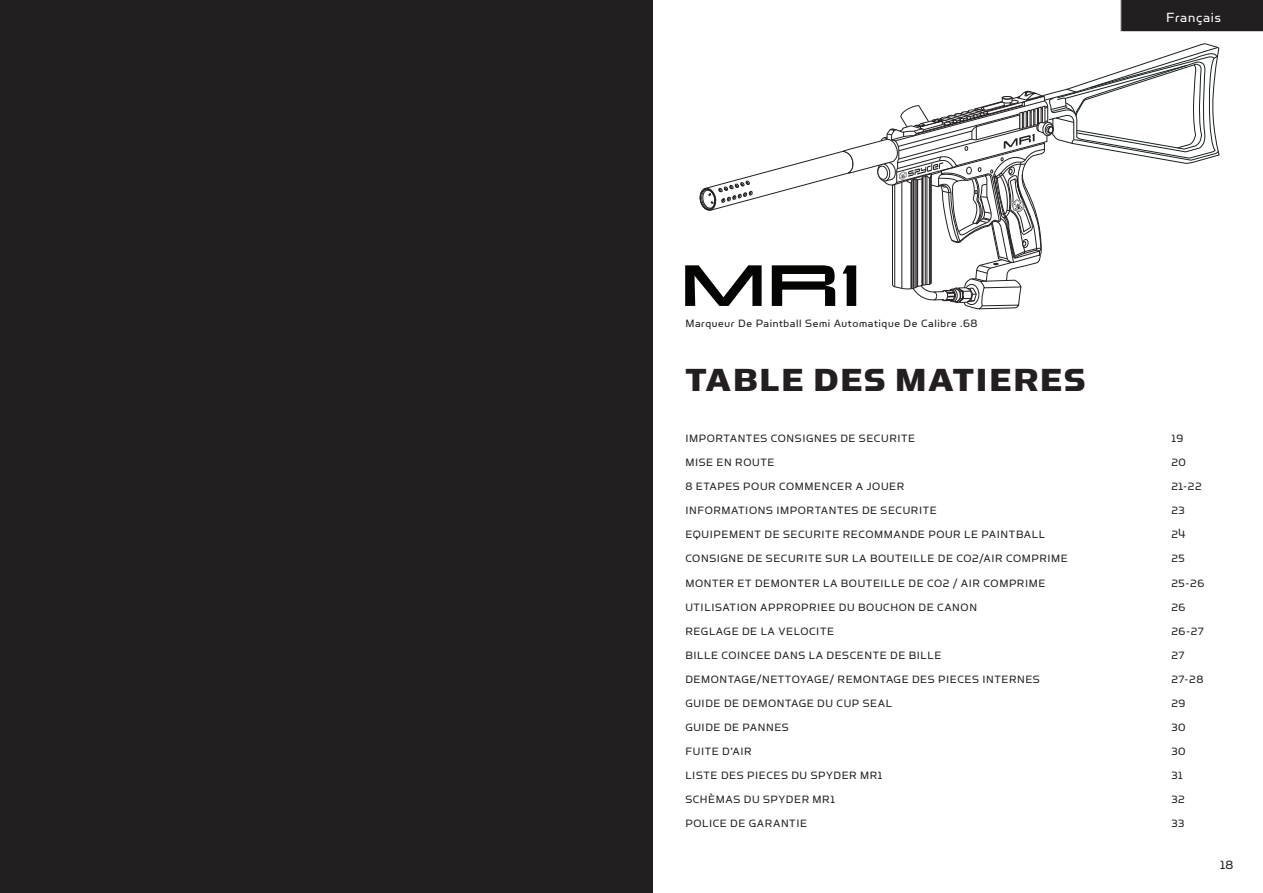
<style>
.page{position:relative;width:1263px;height:893px;background:#fff}
.page>*{position:absolute;margin:0;border:0;box-sizing:border-box;transform-origin:0 0}
.t1{font:36px "Simian Display Chimpanzee";letter-spacing:.05em;color:#231f20}
.t2{font:15px "Simian Display Orangutan";letter-spacing:.05em;color:#fff}
.t3{font:13.5px "Simian Display Orangutan";color:#231f20}
.t4{font:12px "Simian Display Orangutan";letter-spacing:.05em;color:#231f20}
</style>
<div class="page">
<div style="left:0;top:0;width:653px;height:893px;background:#231f20"></div>
<div style="left:1120px;top:0;width:143px;height:32px;background:#231f20"></div>
<svg style="left:685px;top:43px;width:534px;height:266px"></svg>
<p class="t2" style="left:1166px;top:10px;width:56px">Français</p>
<p class="t4" style="left:685px;top:317px;width:293px">Marqueur De Paintball Semi Automatique De Calibre .68</p>
<h1 class="t1" style="left:685px;top:360px;width:402px">TABLE DES MATIERES</h1>
<p class="t4" style="left:685px;top:432px;width:231px">IMPORTANTES CONSIGNES DE SECURITE</p>
<p class="t4" style="left:1171px;top:432px;width:13px">19</p>
<p class="t4" style="left:685px;top:456px;width:91px">MISE EN ROUTE</p>
<p class="t4" style="left:1171px;top:456px;width:16px">20</p>
<p class="t4" style="left:685px;top:480px;width:220px">8 ETAPES POUR COMMENCER A JOUER</p>
<p class="t4" style="left:1171px;top:480px;width:32px">21-22</p>
<p class="t4" style="left:685px;top:504px;width:253px">INFORMATIONS IMPORTANTES DE SECURITE</p>
<p class="t4" style="left:1171px;top:504px;width:15px">23</p>
<p class="t4" style="left:685px;top:528px;width:361px">EQUIPEMENT DE SECURITE RECOMMANDE POUR LE PAINTBALL</p>
<p class="t4" style="left:1171px;top:528px;width:16px">24</p>
<p class="t4" style="left:685px;top:553px;width:384px">CONSIGNE DE SECURITE SUR LA BOUTEILLE DE CO2/AIR COMPRIME</p>
<p class="t4" style="left:1171px;top:553px;width:15px">25</p>
<p class="t4" style="left:685px;top:577px;width:362px">MONTER ET DEMONTER LA BOUTEILLE DE CO2 / AIR COMPRIME</p>
<p class="t4" style="left:1171px;top:577px;width:34px">25-26</p>
<p class="t4" style="left:685px;top:601px;width:293px">UTILISATION APPROPRIEE DU BOUCHON DE CANON</p>
<p class="t4" style="left:1171px;top:601px;width:16px">26</p>
<p class="t4" style="left:685px;top:625px;width:150px">REGLAGE DE LA VELOCITE</p>
<p class="t4" style="left:1171px;top:625px;width:34px">26-27</p>
<p class="t4" style="left:685px;top:649px;width:258px">BILLE COINCEE DANS LA DESCENTE DE BILLE</p>
<p class="t4" style="left:1171px;top:649px;width:15px">27</p>
<p class="t4" style="left:685px;top:673px;width:356px">DEMONTAGE/NETTOYAGE/ REMONTAGE DES PIECES INTERNES</p>
<p class="t4" style="left:1171px;top:673px;width:33px">27-28</p>
<p class="t4" style="left:685px;top:697px;width:208px">GUIDE DE DEMONTAGE DU CUP SEAL</p>
<p class="t4" style="left:1171px;top:697px;width:16px">29</p>
<p class="t4" style="left:685px;top:721px;width:105px">GUIDE DE PANNES</p>
<p class="t4" style="left:1171px;top:721px;width:16px">30</p>
<p class="t4" style="left:685px;top:745px;width:68px">FUITE D’AIR</p>
<p class="t4" style="left:1171px;top:745px;width:16px">30</p>
<p class="t4" style="left:685px;top:769px;width:199px">LISTE DES PIECES DU SPYDER MR1</p>
<p class="t4" style="left:1171px;top:769px;width:13px">31</p>
<p class="t4" style="left:685px;top:793px;width:151px">SCHÈMAS DU SPYDER MR1</p>
<p class="t4" style="left:1171px;top:793px;width:15px">32</p>
<p class="t4" style="left:685px;top:817px;width:123px">POLICE DE GARANTIE</p>
<p class="t4" style="left:1171px;top:817px;width:15px">33</p>
<p class="t3" style="left:1220px;top:857px;width:15px">18</p>
</div>
